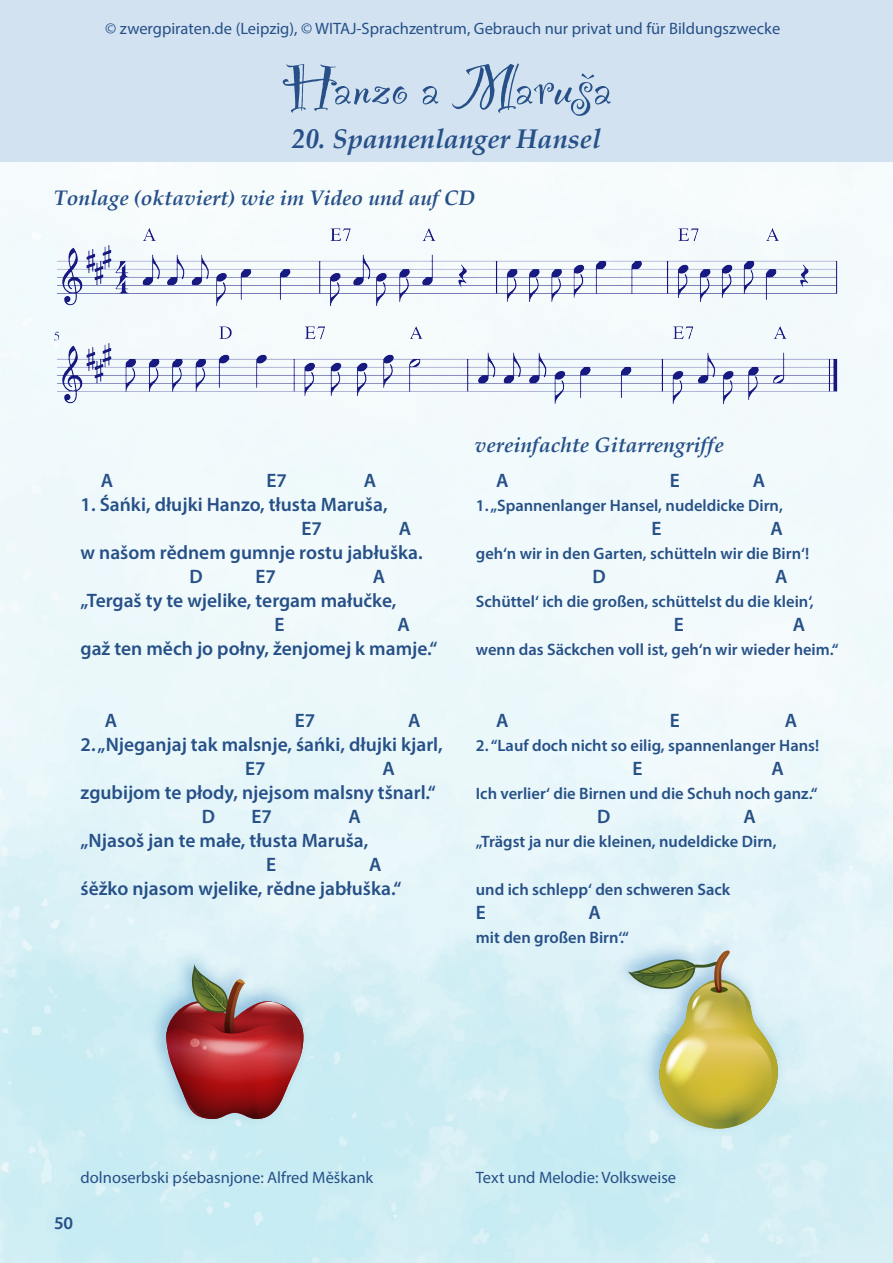
<style>
.page{position:relative;width:893px;height:1263px;background:#fff}
.page>*{position:absolute;margin:0;border:0;box-sizing:border-box;transform-origin:0 0}
.t1{font:italic 700 27px "Book Antiqua";color:#265087}
.t2{font:italic 700 21px "Book Antiqua";color:#265087}
.t3{font:600 19.5px "Myriad Pro";color:#265087}
.t4{font:600 18px "Myriad Pro";color:#265087}
.t5{font:600 16.5px "Myriad Pro";color:#265087}
.t6{font:16.5px "Myriad Pro";color:#265087}
</style>
<div class="page">
<div style="left:0;top:0;width:893px;height:162px;background:#d2e2f1"></div>
<img style="left:54px;top:228px;width:785px;height:184px">
<div style="left:146px;top:947px;width:166px;height:179px;background:#1c70b8;opacity:.37"></div>
<svg style="left:166px;top:964px;width:137px;height:155px;background:#ab686b"></svg>
<div style="left:610px;top:931px;width:176px;height:205px;background:#1c70b8;opacity:.37"></div>
<svg style="left:628px;top:950px;width:163px;height:179px;background:#c7ce9f"></svg>
<svg style="left:283px;top:63px;width:327px;height:53px"></svg>
<p class="t6" style="left:105px;top:18px;width:676px">© zwergpiraten.de (Leipzig), © WITAJ-Sprachzentrum, Gebrauch nur privat und für Bildungszwecke</p>
<p class="t1" style="left:292px;top:123px;width:310px">20. Spannenlanger Hansel</p>
<p class="t2" style="left:54px;top:186px;width:423px">Tonlage (oktaviert) wie im Video und auf CD</p>
<p class="t3" style="left:101px;top:468px;width:14px">A</p>
<p class="t3" style="left:267px;top:468px;width:22px">E7</p>
<p class="t3" style="left:364px;top:468px;width:14px">A</p>
<p class="t3" style="left:81px;top:492px;width:309px">1. Śańki, dłujki Hanzo, tłusta Maruša,</p>
<p class="t3" style="left:302px;top:516px;width:22px">E7</p>
<p class="t3" style="left:399px;top:516px;width:14px">A</p>
<p class="t3" style="left:81px;top:540px;width:344px">w našom rědnem gumnje rostu jabłuška.</p>
<p class="t3" style="left:190px;top:564px;width:15px">D</p>
<p class="t3" style="left:255px;top:564px;width:22px">E7</p>
<p class="t3" style="left:373px;top:564px;width:14px">A</p>
<p class="t3" style="left:81px;top:588px;width:317px">„Tergaš ty te wjelike, tergam małučke,</p>
<p class="t3" style="left:274px;top:612px;width:12px">E</p>
<p class="t3" style="left:397px;top:612px;width:14px">A</p>
<p class="t3" style="left:81px;top:636px;width:359px">gaž ten měch jo połny, ženjomej k mamje.“</p>
<p class="t3" style="left:105px;top:708px;width:14px">A</p>
<p class="t3" style="left:295px;top:708px;width:22px">E7</p>
<p class="t3" style="left:408px;top:708px;width:14px">A</p>
<p class="t3" style="left:81px;top:732px;width:364px">2. „Njeganjaj tak malsnje, śańki, dłujki kjarl,</p>
<p class="t3" style="left:245px;top:756px;width:22px">E7</p>
<p class="t3" style="left:383px;top:756px;width:14px">A</p>
<p class="t3" style="left:81px;top:780px;width:357px">zgubijom te płody, njejsom malsny tšnarl.“</p>
<p class="t3" style="left:202px;top:804px;width:15px">D</p>
<p class="t3" style="left:251px;top:804px;width:22px">E7</p>
<p class="t3" style="left:349px;top:804px;width:14px">A</p>
<p class="t3" style="left:81px;top:828px;width:289px">„Njasoš jan te małe, tłusta Maruša,</p>
<p class="t3" style="left:266px;top:852px;width:12px">E</p>
<p class="t3" style="left:369px;top:852px;width:14px">A</p>
<p class="t3" style="left:81px;top:876px;width:322px">śěžko njasom wjelike, rědne jabłuška.“</p>
<p class="t2" style="left:475px;top:433px;width:251px">vereinfachte Gitarrengriffe</p>
<p class="t3" style="left:496px;top:468px;width:14px">A</p>
<p class="t3" style="left:670px;top:468px;width:12px">E</p>
<p class="t3" style="left:753px;top:468px;width:14px">A</p>
<p class="t5" style="left:476px;top:495px;width:309px">1. „Spannenlanger Hansel, nudeldicke Dirn,</p>
<p class="t3" style="left:651px;top:516px;width:12px">E</p>
<p class="t3" style="left:770px;top:516px;width:14px">A</p>
<p class="t5" style="left:476px;top:543px;width:335px">geh‘n wir in den Garten, schütteln wir die Birn‘!</p>
<p class="t3" style="left:592px;top:564px;width:15px">D</p>
<p class="t3" style="left:775px;top:564px;width:14px">A</p>
<p class="t5" style="left:476px;top:591px;width:339px">Schüttel‘ ich die großen, schüttelst du die klein‘,</p>
<p class="t3" style="left:674px;top:612px;width:12px">E</p>
<p class="t3" style="left:793px;top:612px;width:14px">A</p>
<p class="t5" style="left:476px;top:639px;width:364px">wenn das Säckchen voll ist, geh‘n wir wieder heim.“</p>
<p class="t3" style="left:496px;top:708px;width:14px">A</p>
<p class="t3" style="left:670px;top:708px;width:12px">E</p>
<p class="t3" style="left:785px;top:708px;width:14px">A</p>
<p class="t5" style="left:476px;top:735px;width:345px">2. “Lauf doch nicht so eilig, spannenlanger Hans!</p>
<p class="t3" style="left:632px;top:756px;width:12px">E</p>
<p class="t3" style="left:772px;top:756px;width:14px">A</p>
<p class="t5" style="left:476px;top:783px;width:343px">Ich verlier‘ die Birnen und die Schuh noch ganz.“</p>
<p class="t3" style="left:597px;top:804px;width:15px">D</p>
<p class="t3" style="left:743px;top:804px;width:14px">A</p>
<p class="t5" style="left:476px;top:831px;width:302px">„Trägst ja nur die kleinen, nudeldicke Dirn,</p>
<p class="t5" style="left:476px;top:879px;width:256px">und ich schlepp‘ den schweren Sack</p>
<p class="t3" style="left:476px;top:900px;width:12px">E</p>
<p class="t3" style="left:588px;top:900px;width:14px">A</p>
<p class="t5" style="left:476px;top:927px;width:155px">mit den großen Birn‘.“</p>
<p class="t6" style="left:81px;top:1167px;width:294px">dolnoserbski pśebasnjone: Alfred Měškank</p>
<p class="t4" style="left:54px;top:1211px;width:21px">50</p>
<p class="t6" style="left:476px;top:1167px;width:202px">Text und Melodie: Volksweise</p>
</div>
